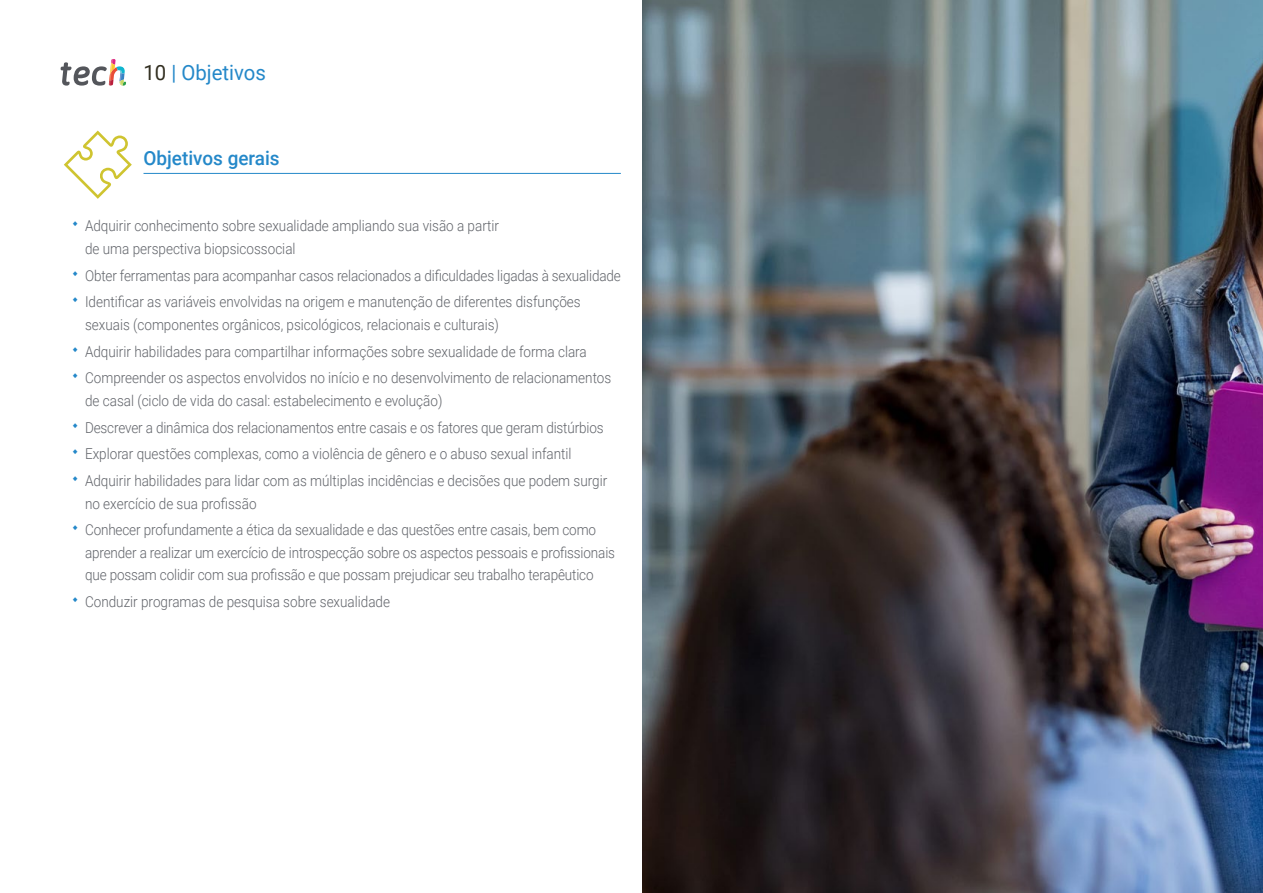
<style>
.page{position:relative;width:1263px;height:893px;background:#fff}
.page>*{position:absolute;margin:0;border:0;box-sizing:border-box;transform-origin:0 0}
.t1{font:21px "Roboto";color:#2488c9}
.t2{font:500 19.5px "Roboto";color:#2488c9}
.t3{font:300 15px/26.7px "Roboto";color:#61646a;scale:.9 1}
.s1{color:#312e20}
</style>
<div class="page">
<hr style="left:144px;top:173px;width:477px;height:1px;background:#2488c9">
<svg style="left:64px;top:131px;width:68px;height:68px"></svg>
<img style="left:642px;top:0;width:621px;height:893px">
<svg style="left:61px;top:59px;width:65px;height:27px"></svg>
<h1 class="t1" style="left:144px;top:57px;width:124px"><span class="s1">10</span> | Objetivos</h1>
<h2 class="t2" style="left:144px;top:144px;width:138px">Objetivos gerais</h2>
<p class="t3" style="left:85px;top:214px;width:462px;line-height:22.5px">Adquirir conhecimento sobre sexualidade ampliando sua visão a partir de uma perspectiva biopsicossocial</p>
<p class="t3" style="left:85px;top:261px;width:597px">Obter ferramentas para acompanhar casos relacionados a dificuldades ligadas à sexualidade<br>Identificar as variáveis envolvidas na origem e manutenção de diferentes disfunções</p>
<p class="t3" style="left:85px;top:311px;width:586px">sexuais (componentes orgânicos, psicológicos, relacionais e culturais)<br>Adquirir habilidades para compartilhar informações sobre sexualidade de forma clara<br>Compreender os aspectos envolvidos no início e no desenvolvimento de relacionamentos</p>
<p class="t3" style="left:85px;top:387px;width:582px">de casal (ciclo de vida do casal: estabelecimento e evolução)<br>Descrever a dinâmica dos relacionamentos entre casais e os fatores que geram distúrbios Explorar questões complexas, como a violência de gênero e o abuso sexual infantil Adquirir habilidades para lidar com as múltiplas incidências e decisões que podem surgir</p>
<p class="t3" style="left:85px;top:489px;width:569px">no exercício de sua profissão<br>Conhecer profundamente a ética da sexualidade e das questões entre casais, bem como</p>
<p class="t3" style="left:85px;top:541px;width:590px;line-height:22.5px">aprender a realizar um exercício de introspecção sobre os aspectos pessoais e profissionais que possam colidir com sua profissão e que possam prejudicar seu trabalho terapêutico</p>
<p class="t3" style="left:85px;top:588px;width:340px">Conduzir programas de pesquisa sobre sexualidade</p>
</div>
